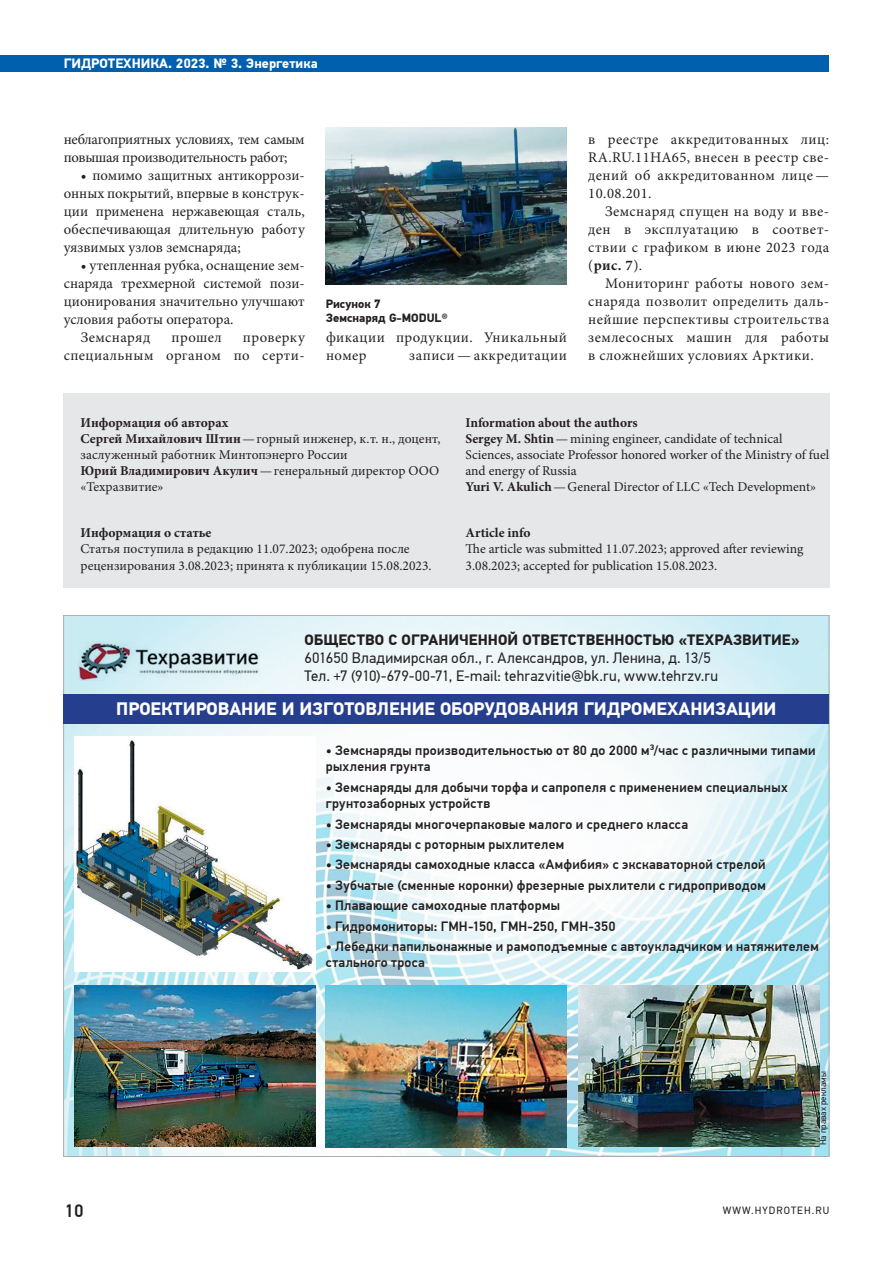
<style>
.page{position:relative;width:893px;height:1263px;background:#fff}
.page>*{position:absolute;margin:0;border:0;box-sizing:border-box;transform-origin:0 0}
.Содержание{font:700 18px "PF Din Text Pro";color:#fff}
.t1{font:500 18px "PF Din Text Pro";color:#231f20}
.Фирма{font:15px "PF Din Text Pro";letter-spacing:.015em;color:#231f20}
.Фирма-2{font:700 15px "PF Din Text Pro";letter-spacing:.01em;color:#231f20}
.Основной_текст{font:14.7px/18px "Minion Pro";letter-spacing:.025em;color:#231f20;text-align:justify}
.Основной_текст-2{font:14.7px/18px "Minion Pro";letter-spacing:-.02em;color:#231f20}
.Подпись_к_фото{font:13.5px/16.2px "Minion Pro";color:#231f20}
.Фирма-3{font:500 13.5px/16.2px "PF Din Text Pro";letter-spacing:.02em;color:#231f20}
.Подпись_к_фото-2{font:700 13.5px "Minion Pro";color:#231f20}
.t2{font:700 13.5px "PF Din Text Pro";color:#fff}
.Подпись_к_фото-3{font:700 12px "PF Din Text Pro";color:#231f20}
.t3{font:10.5px "PF Din Text Pro";letter-spacing:.1em;color:#231f20}
.Содержание-2{font:9px "PF Din Text Pro";color:#231f20}
.s1{font-weight:700}
</style>
<div class="page">
<div style="left:0;top:55px;width:829px;height:16px;background:#0160ae"></div>
<img style="left:65px;top:617px;width:762px;height:538px">
<img style="left:78px;top:641px;width:181px;height:39px">
<div style="left:64px;top:694px;width:765px;height:29px;background:#253f8e"></div>
<img style="left:74px;top:737px;width:241px;height:235px">
<img style="left:74px;top:985px;width:241px;height:162px">
<img style="left:326px;top:985px;width:241px;height:162px">
<img style="left:578px;top:985px;width:241px;height:162px">
<img style="left:326px;top:128px;width:241px;height:157px">
<div style="left:63px;top:393px;width:766px;height:195px;background:#e6e7e9"></div>
<p class="t2" style="left:64px;top:55px;width:255px">ГИДРОТЕХНИКА. 2023. № 3. Энергетика</p>
<p class="Основной_текст-2" style="left:64px;top:130px;width:242px">неблагоприятных условиях, тем самым повышая производительность работ;</p>
<p class="Основной_текст" style="left:64px;top:166px;width:242px;text-indent:17px">• помимо защитных антикоррози&shy;онных покрытий, впервые в конструк&shy;ции применена нержавеющая сталь, обеспечивающая длительную работу уязвимых узлов земснаряда;</p>
<p class="Основной_текст" style="left:64px;top:256px;width:242px;text-indent:17px">• утепленная рубка, оснащение зем&shy;снаряда трехмерной системой пози&shy;ционирования значительно улучшают условия работы оператора.</p>
<p class="Основной_текст" style="left:81px;top:328px;width:71px">Земснаряд</p>
<p class="Основной_текст" style="left:172px;top:328px;width:52px">прошел</p>
<p class="Подпись_к_фото-3" style="left:326px;top:297px;width:57px">Рисунок 7</p>
<p class="Подпись_к_фото-3" style="left:326px;top:311px;width:124px">Земснаряд G-MODUL®</p>
<p class="Основной_текст" style="left:64px;top:328px;width:242px;text-align:right">проверку<br>специальным органом по серти-</p>
<p class="Основной_текст" style="left:326px;top:328px;width:242px">фикации продукции. Уникальный номер</p>
<p class="Основной_текст" style="left:409px;top:346px;width:159px">записи — аккредитации</p>
<p class="Основной_текст" style="left:588px;top:130px;width:242px">в реестре аккредитованных лиц:<br>RA.RU.11HA65, внесен в реестр све&shy;дений об аккредитованном лице — 10.08.201.</p>
<p class="Основной_текст" style="left:588px;top:202px;width:242px;text-indent:17px">Земснаряд спущен на воду и вве&shy;ден в эксплуатацию в соответ&shy;ствии с графиком в июне 2023 года (<span class="s1">рис. 7</span>).</p>
<p class="Основной_текст" style="left:588px;top:274px;width:242px;text-indent:17px">Мониторинг работы нового зем&shy;снаряда позволит определить даль&shy;нейшие перспективы строительства землесосных машин для работы в сложнейших условиях Арктики.</p>
<p class="Подпись_к_фото-2" style="left:80px;top:413px;width:149px">Информация об авторах</p>
<p class="Подпись_к_фото" style="left:80px;top:430px;width:362px"><span class="s1">Сергей Михайлович Штин</span>— горный инженер, к.т. н., доцент, заслуженный работник Минтопэнерго России</p>
<p class="Подпись_к_фото" style="left:80px;top:463px;width:360px"><span class="s1">Юрий Владимирович Акулич</span>— генеральный директор ООО «Техразвитие»</p>
<p class="Подпись_к_фото-2" style="left:80px;top:523px;width:133px">Информация о статье</p>
<p class="Подпись_к_фото" style="left:80px;top:541px;width:353px">Статья поступила в редакцию 11.07.2023; одобрена после рецензирования 3.08.2023; принята к публикации 15.08.2023.</p>
<p class="Подпись_к_фото-2" style="left:465px;top:413px;width:174px">Information about the authors</p>
<p class="Подпись_к_фото" style="left:465px;top:430px;width:365px"><span class="s1">Sergey M. Shtin</span>— mining engineer, candidate of technical<br>Sciences, associate Professor honored worker of the Ministry of fuel and energy of Russia</p>
<p class="Подпись_к_фото" style="left:465px;top:479px;width:352px"><span class="s1">Yuri V. Akulich</span>— General Director of LLC «Tech Development»</p>
<p class="Подпись_к_фото-2" style="left:466px;top:523px;width:66px">Article info</p>
<p class="Подпись_к_фото" style="left:466px;top:541px;width:339px">The article was submitted 11.07.2023; approved after reviewing<br>3.08.2023; accepted for publication 15.08.2023.</p>
<p class="Фирма-2" style="left:305px;top:630px;width:497px">ОБЩЕСТВО С ОГРАНИЧЕННОЙ ОТВЕТСТВЕННОСТЬЮ «ТЕХРАЗВИТИЕ»</p>
<p class="Фирма" style="left:305px;top:649px;width:408px">601650 Владимирская обл., г. Александров, ул. Ленина, д. 13/5</p>
<p class="Фирма" style="left:305px;top:667px;width:415px">Тел. +7 (910)-679-00-71, Е-mail: tehrazvitie@bk.ru, www.tehrzv.ru</p>
<p class="Содержание" style="left:116px;top:698px;width:661px">ПРОЕКТИРОВАНИЕ И ИЗГОТОВЛЕНИЕ ОБОРУДОВАНИЯ ГИДРОМЕХАНИЗАЦИИ</p>
<p class="Фирма-3" style="left:326px;top:743px;width:491px">• Земснаряды производительностью от 80 до 2000 м³/час с различными типами рыхления грунта</p>
<p class="Фирма-3" style="left:326px;top:779px;width:463px">• Земснаряды для добычи торфа и сапропеля с применением специальных грунтозаборных устройств</p>
<p class="Фирма-3" style="left:326px;top:816px;width:364px">• Земснаряды многочерпаковые малого и среднего класса</p>
<p class="Фирма-3" style="left:326px;top:836px;width:240px">• Земснаряды с роторным рыхлителем</p>
<p class="Фирма-3" style="left:326px;top:857px;width:441px">• Земснаряды самоходные класса «Амфибия» с экскаваторной стрелой</p>
<p class="Фирма-3" style="left:326px;top:877px;width:441px">• Зубчатые (сменные коронки) фрезерные рыхлители с гидроприводом</p>
<p class="Фирма-3" style="left:326px;top:898px;width:236px">• Плавающие самоходные платформы</p>
<p class="Фирма-3" style="left:326px;top:918px;width:291px">• Гидромониторы: ГМН-150, ГМН-250, ГМН-350</p>
<p class="Фирма-3" style="left:326px;top:939px;width:494px">• Лебедки папильонажные и рамоподъемные с автоукладчиком и натяжителем стального троса</p>
<p class="Содержание-2" style="left:818px;top:1145px;width:75px;rotate:-90deg">На правах рекламы</p>
<p class="t1" style="left:65px;top:1199px;width:20px">10</p>
<p class="t3" style="left:723px;top:1204px;width:108px">WWW.HYDROTEH.RU</p>
</div>
